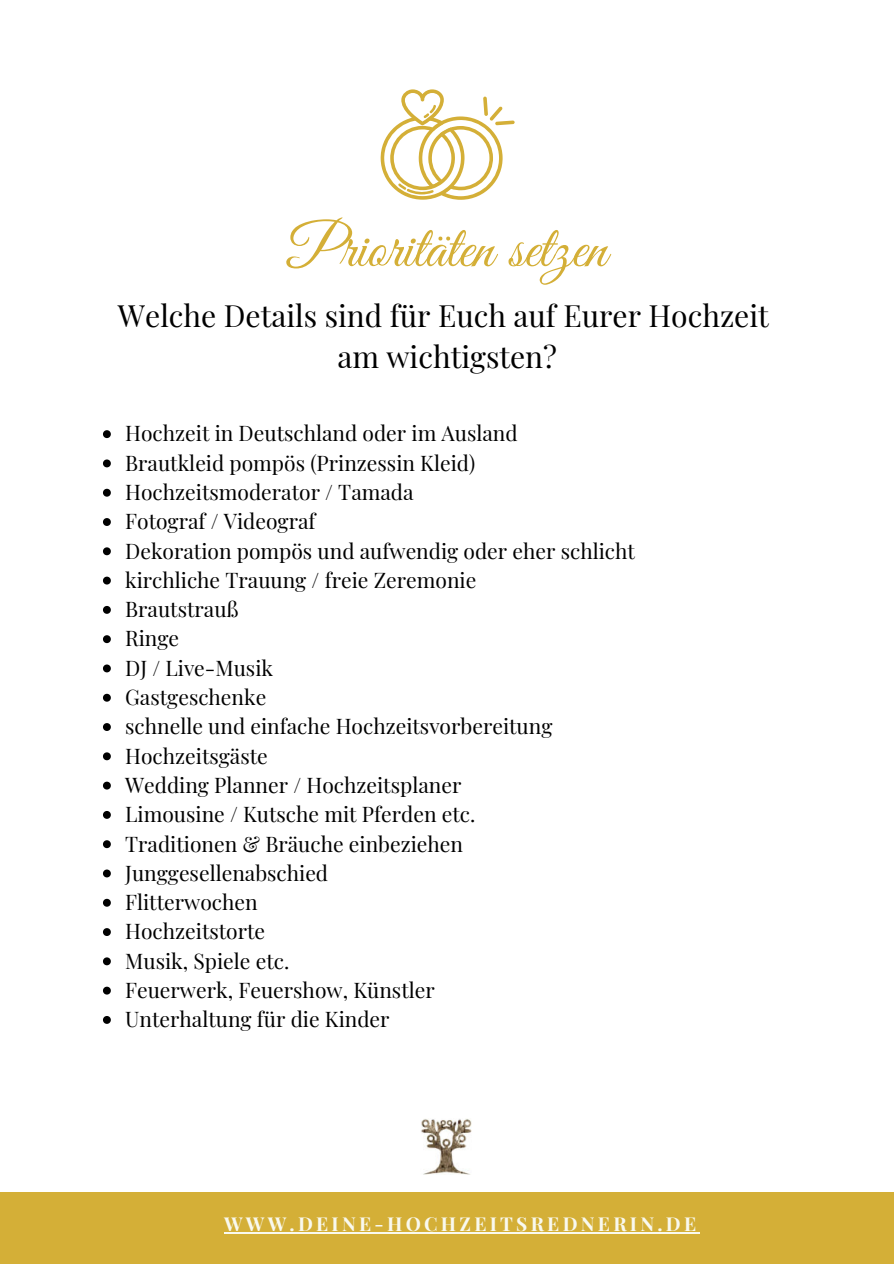
<style>
.page{position:relative;width:894px;height:1264px;background:#fff}
.page>*{position:absolute;margin:0;border:0;box-sizing:border-box;transform-origin:0 0}
.t1{font:60px "Great Vibes";color:#d4af37}
.t2{font:30px/41.7px "Playfair Display";color:#000;text-align:center}
.t3{font:21px/29.2px "Playfair Display";color:#000}
.t4{font:700 19.2px "Playfair Display";letter-spacing:.17em;color:#f9f9ef}
</style>
<div class="page">
<div style="left:0;top:1191px;width:893px;height:72px;background:#d4af37"></div>
<hr style="left:224px;top:1231px;width:475px;height:2px;background:#f9f9ef">
<svg style="left:380px;top:89px;width:134px;height:111px"></svg>
<svg style="left:103px;top:430px;width:8px;height:8px"></svg>
<svg style="left:103px;top:459px;width:8px;height:8px"></svg>
<svg style="left:103px;top:489px;width:8px;height:7px"></svg>
<svg style="left:103px;top:518px;width:8px;height:8px"></svg>
<svg style="left:103px;top:547px;width:8px;height:8px"></svg>
<svg style="left:103px;top:576px;width:8px;height:8px"></svg>
<svg style="left:103px;top:606px;width:8px;height:8px"></svg>
<svg style="left:103px;top:635px;width:8px;height:8px"></svg>
<svg style="left:103px;top:664px;width:8px;height:8px"></svg>
<svg style="left:103px;top:693px;width:8px;height:8px"></svg>
<svg style="left:103px;top:723px;width:8px;height:8px"></svg>
<svg style="left:103px;top:752px;width:8px;height:8px"></svg>
<svg style="left:103px;top:781px;width:8px;height:8px"></svg>
<svg style="left:103px;top:811px;width:8px;height:7px"></svg>
<svg style="left:103px;top:840px;width:8px;height:8px"></svg>
<svg style="left:103px;top:869px;width:8px;height:8px"></svg>
<svg style="left:103px;top:898px;width:8px;height:8px"></svg>
<svg style="left:103px;top:928px;width:8px;height:8px"></svg>
<svg style="left:103px;top:957px;width:8px;height:8px"></svg>
<svg style="left:103px;top:986px;width:8px;height:8px"></svg>
<svg style="left:103px;top:1016px;width:8px;height:7px"></svg>
<img style="left:421px;top:1119px;width:51px;height:55px">
<h1 class="t1" style="left:287px;top:215px;width:320px">Prioritäten setzen</h1>
<h2 class="t2" style="left:118px;top:292px;width:652px">Welche Details sind für Euch auf Eurer Hochzeit am wichtigsten?</h2>
<p class="t3" style="left:125px;top:417px;width:511px">Hochzeit in Deutschland oder im Ausland<br>Brautkleid pompös (Prinzessin Kleid)<br>Hochzeitsmoderator / Tamada<br>Fotograf / Videograf<br>Dekoration pompös und aufwendig oder eher schlicht kirchliche Trauung / freie Zeremonie<br>Brautstrauß<br>Ringe<br>DJ / Live-Musik<br>Gastgeschenke<br>schnelle und einfache Hochzeitsvorbereitung<br>Hochzeitsgäste<br>Wedding Planner / Hochzeitsplaner<br>Limousine / Kutsche mit Pferden etc.<br>Traditionen &amp; Bräuche einbeziehen<br>Junggesellenabschied<br>Flitterwochen<br>Hochzeitstorte<br>Musik, Spiele etc.<br>Feuerwerk, Feuershow, Künstler<br>Unterhaltung für die Kinder</p>
<p class="t4" style="left:224px;top:1208px;width:473px">WWW.DEINE-HOCHZEITSREDNERIN.DE</p>
</div>
